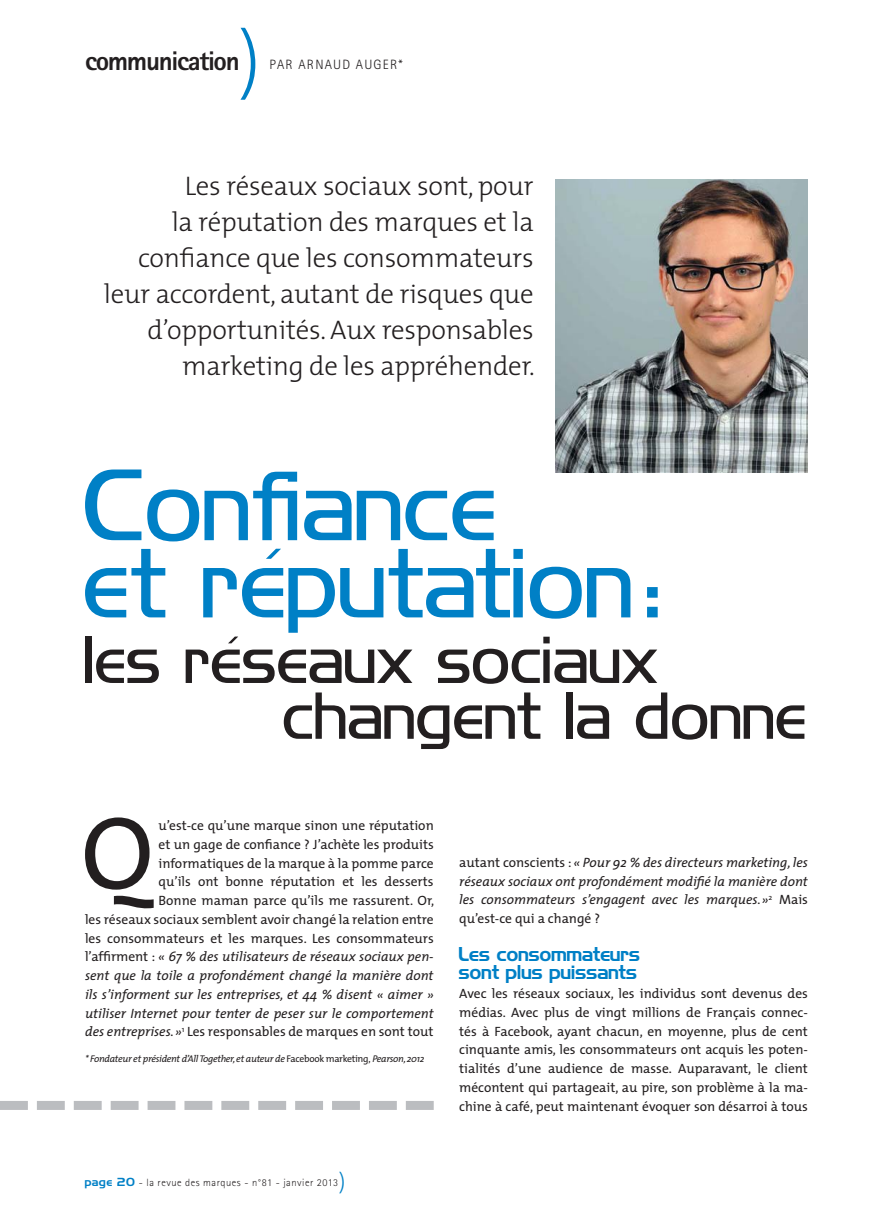
<style>
.page{position:relative;width:893px;height:1212px;background:#fff}
.page>*{position:absolute;margin:0;border:0;box-sizing:border-box;transform-origin:0 0}
.t1{font:103.8px "The Mix";color:#231f20}
.t2{font:90.9px/77.2px "Hancock Park Light Laser";color:#0080c6}
.t3{font:300 75px "The Mix";color:#0080c6}
.t4{font:61.35px/55.8px "Hancock Park Light Laser";color:#231f20}
.t5{font:300 27px/36px "The Mix";letter-spacing:-.01em;color:#231f20;text-align:right}
.t6{font:18px/18.8px "Hancock Park Laser";color:#0080c6}
.t7{font:13.5px/18.8px "The Mix";color:#231f20;text-align:right}
.t8{font:italic 13.5px/18.8px "The Mix";color:#231f20;text-align:justify}
.t9{font:300 13.5px "Rotis Sans Serif";letter-spacing:.09em;color:#231f20}
.t10{font:300 10.5px "Rotis Sans Serif";letter-spacing:.05em;color:#231f20}
.t11{font:italic 9.75px "The Mix";letter-spacing:-.03em;color:#231f20}
.s1{font-weight:800;font-size:27px}
.s2{font-style:italic}
.s3{font-style:normal}
.s4{font-family:"Hancock Park Laser";font-weight:400;color:#0080c6}
.s5{font-family:"The Mix";font-size:22.5px;color:#0080c6}
</style>
<div class="page">
<svg style="left:0;top:1101px;width:434px;height:9px"></svg>
<img style="left:555px;top:180px;width:253px;height:292px">
<h3 class="t3" style="left:238px;top:31px;width:24px">)</h3>
<p class="t9" style="left:85px;top:60px;width:319px"><span class="s1">communication</span> PAR ARNAUD AUGER*</p>
<h3 class="t5" style="left:104px;top:171px;width:432px">Les réseaux sociaux sont, pour<br>la réputation des marques et la confiance que les consommateurs leur accordent, autant de risques que d’opportunités. Aux responsables marketing de les appréhender.</h3>
<h2 class="t2" style="left:85px;top:475px;width:578px">Confiance<br>et réputation :</h2>
<h3 class="t4" style="left:284px;top:637px;width:526px;text-indent:-199px">les réseaux sociaux changent la donne</h3>
<h1 class="t1" style="left:81px;top:810px;width:75px">Q</h1>
<p class="t7" style="left:85px;top:817px;width:351px">u’est-ce qu’une marque sinon une réputation<br>et un gage de confiance ? J’achète les produits informatiques de la marque à la pomme parce<br>qu’ils ont bonne réputation et les desserts<br>Bonne maman parce qu’ils me rassurent. Or,<br>les réseaux sociaux semblent avoir changé la relation entre les consommateurs et les marques. Les consommateurs l’affirment : <span class="s2">« 67 % des utilisateurs de réseaux sociaux pen&shy;sent que la toile a profondément changé la manière dont ils s’informent sur les entreprises, et 44 % disent « aimer » utiliser Internet pour tenter de peser sur le comportement des entreprises. »</span><sup>1</sup> Les responsables de marques en sont tout</p>
<p class="t11" style="left:85px;top:1055px;width:341px">* Fondateur et président d’All Together, et auteur de <span class="s3">Facebook marketing,</span> Pearson, 2012</p>
<p class="t10" style="left:85px;top:1179px;width:262px"><span class="s4">page 20</span> - la revue des marques - n°81 - janvier 2013<span class="s5">)</span></p>
<p class="t8" style="left:459px;top:854px;width:350px"><span class="s3">autant conscients :</span> « Pour 92 % des directeurs marketing, les réseaux sociaux ont profondément modifié la manière dont les consommateurs s’engagent avec les marques. »<sup>2</sup> <span class="s3">Mais qu’est-ce qui a changé ?</span></p>
<h3 class="t6" style="left:459px;top:946px;width:183px">Les consommateurs sont plus puissants</h3>
<p class="t7" style="left:459px;top:985px;width:350px;text-align:justify">Avec les réseaux sociaux, les individus sont devenus des médias. Avec plus de vingt millions de Français connec&shy;tés à Facebook, ayant chacun, en moyenne, plus de cent cinquante amis, les consommateurs ont acquis les poten&shy;tialités d’une audience de masse. Auparavant, le client mécontent qui partageait, au pire, son problème à la ma&shy;chine à café, peut maintenant évoquer son désarroi à tous</p>
</div>
